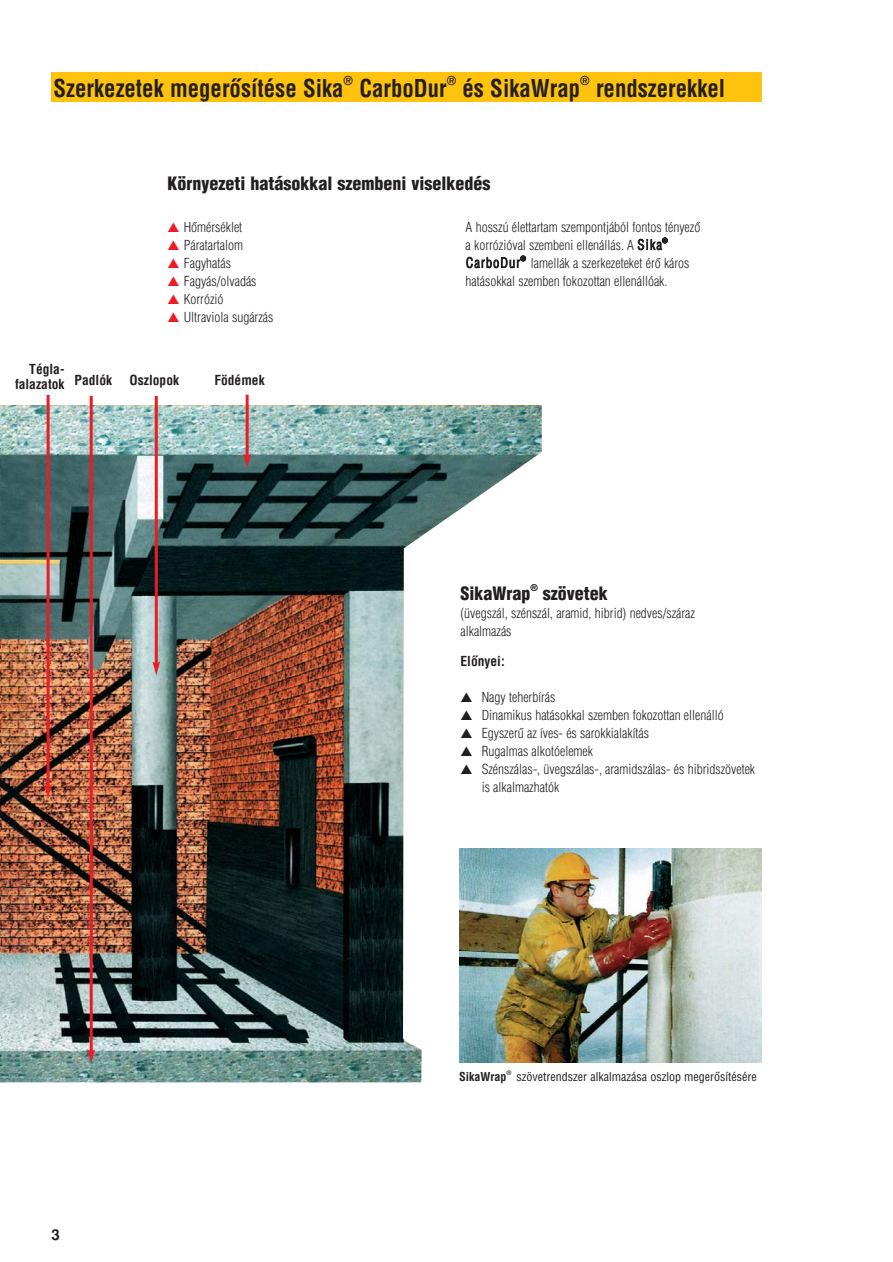
<style>
.page{position:relative;width:893px;height:1262px;background:#fff}
.page>*{position:absolute;margin:0;border:0;box-sizing:border-box;transform-origin:0 0}
.t1{font:700 condensed 24px "H Helvetica";color:#231f20;scale:.95 1}
.t2{font:900 condensed 18px "H Helvetica";color:#231f20}
.t3{font:700 15px "H Helvetica";color:#231f20}
.t4{font:300 condensed 13.5px/18px "H Helvetica";color:#231f20}
.t5{font:700 condensed 13.5px/15px "H Helvetica";color:#231f20}
.t6{font:300 condensed 13.5px "H Helvetica";letter-spacing:.09em;color:#231f20}
.t7{font:condensed 12px "H Helvetica";color:#231f20}
.t8{font:700 condensed 12px "H Helvetica";color:#231f20}
.t9{font:700 condensed 12px "H Helvetica";color:#231f20;scale:.95 1}
.t10{font:900 condensed 9px "H Helvetica";color:#231f20}
.t11{font:300 condensed 6.75px "H Helvetica";color:#231f20}
.t12{font:700 condensed 6px "H Helvetica";color:#231f20}
.s1{color:#ed1c24}
</style>
<div class="page">
<div style="left:51px;top:72px;width:711px;height:30px;background:#ffc20d"></div>
<img style="left:0;top:405px;width:541px;height:677px">
<img style="left:459px;top:848px;width:303px;height:214px">
<hr style="left:90px;top:396px;width:3px;height:656px;background:#ed1c24">
<svg style="left:87px;top:1049px;width:8px;height:14px"></svg>
<hr style="left:155px;top:396px;width:3px;height:268px;background:#ed1c24">
<svg style="left:152px;top:661px;width:8px;height:14px"></svg>
<hr style="left:246px;top:395px;width:3px;height:61px;background:#ed1c24">
<svg style="left:243px;top:454px;width:8px;height:14px"></svg>
<hr style="left:47px;top:395px;width:3px;height:392px;background:#ed1c24">
<svg style="left:44px;top:784px;width:8px;height:14px"></svg>
<h1 class="t1" style="left:54px;top:78px;width:307px">Szerkezetek megerôsítése Sika</h1>
<p class="t9" style="left:343px;top:76px;width:11px">®</p>
<h1 class="t1" style="left:359px;top:78px;width:93px">CarboDur</h1>
<p class="t9" style="left:447px;top:76px;width:11px">®</p>
<h1 class="t1" style="left:462px;top:78px;width:125px">és SikaWrap</h1>
<p class="t9" style="left:580px;top:76px;width:11px">®</p>
<h1 class="t1" style="left:596px;top:78px;width:137px">rendszerekkel</h1>
<h2 class="t2" style="left:168px;top:176px;width:324px">Környezeti hatásokkal szembeni viselkedés</h2>
<p class="t4" style="left:465px;top:219px;width:236px">A hosszú élettartam szempontjából fontos tényezô a korrózióval szembeni ellenállás. A Sika</p>
<p class="t4" style="left:168px;top:219px;width:76px"><span class="s1">▲</span> Hômérséklet</p>
<p class="t4" style="left:168px;top:237px;width:77px"><span class="s1">▲</span> Páratartalom</p>
<p class="t4" style="left:168px;top:255px;width:65px"><span class="s1">▲</span> Fagyhatás</p>
<p class="t4" style="left:168px;top:273px;width:90px"><span class="s1">▲</span> Fagyás/olvadás</p>
<p class="t4" style="left:168px;top:291px;width:57px"><span class="s1">▲</span> Korrózió</p>
<p class="t4" style="left:168px;top:309px;width:107px"><span class="s1">▲</span> Ultraviola sugárzás</p>
<p class="t11" style="left:662px;top:238px;width:7px">®</p>
<p class="t6" style="left:466px;top:257px;width:56px">CarboDur</p>
<p class="t11" style="left:520px;top:256px;width:7px">®</p>
<p class="t4" style="left:465px;top:255px;width:225px;text-indent:65px">lamellák a szerkezeteket érô káros hatásokkal szemben fokozottan ellenállóak.</p>
<p class="t5" style="left:15px;top:362px;width:98px;text-indent:14px">Tégla&shy;falazatok Padlók</p>
<p class="t5" style="left:130px;top:373px;width:51px">Oszlopok</p>
<p class="t5" style="left:214px;top:373px;width:52px">Födémek</p>
<p class="t3" style="left:51px;top:1228px;width:10px">3</p>
<h2 class="t2" style="left:460px;top:586px;width:71px">SikaWrap</h2>
<p class="t10" style="left:530px;top:584px;width:9px">®</p>
<h2 class="t2" style="left:543px;top:586px;width:66px">szövetek</h2>
<p class="t4" style="left:460px;top:605px;width:236px">(üvegszál, szénszál, aramid, hibrid) nedves/száraz alkalmazás</p>
<p class="t5" style="left:460px;top:654px;width:46px">Elônyei:</p>
<p class="t4" style="left:460px;top:688px;width:96px">▲ Nagy teherbírás</p>
<p class="t4" style="left:460px;top:706px;width:265px">▲ Dinamikus hatásokkal szemben fokozottan ellenálló</p>
<p class="t4" style="left:460px;top:724px;width:190px">▲ Egyszerû az íves- és sarokkialakítás</p>
<p class="t4" style="left:460px;top:742px;width:134px">▲ Rugalmas alkotóelemek</p>
<p class="t4" style="left:481px;top:760px;width:275px;text-indent:-21px">▲ Szénszálas-, üvegszálas-, aramidszálas- és hibridszövetek is alkalmazhatók</p>
<p class="t8" style="left:459px;top:1071px;width:49px">SikaWrap</p>
<p class="t12" style="left:506px;top:1070px;width:6px">®</p>
<p class="t7" style="left:516px;top:1071px;width:242px">szövetrendszer alkalmazása oszlop megerôsítésére</p>
</div>
